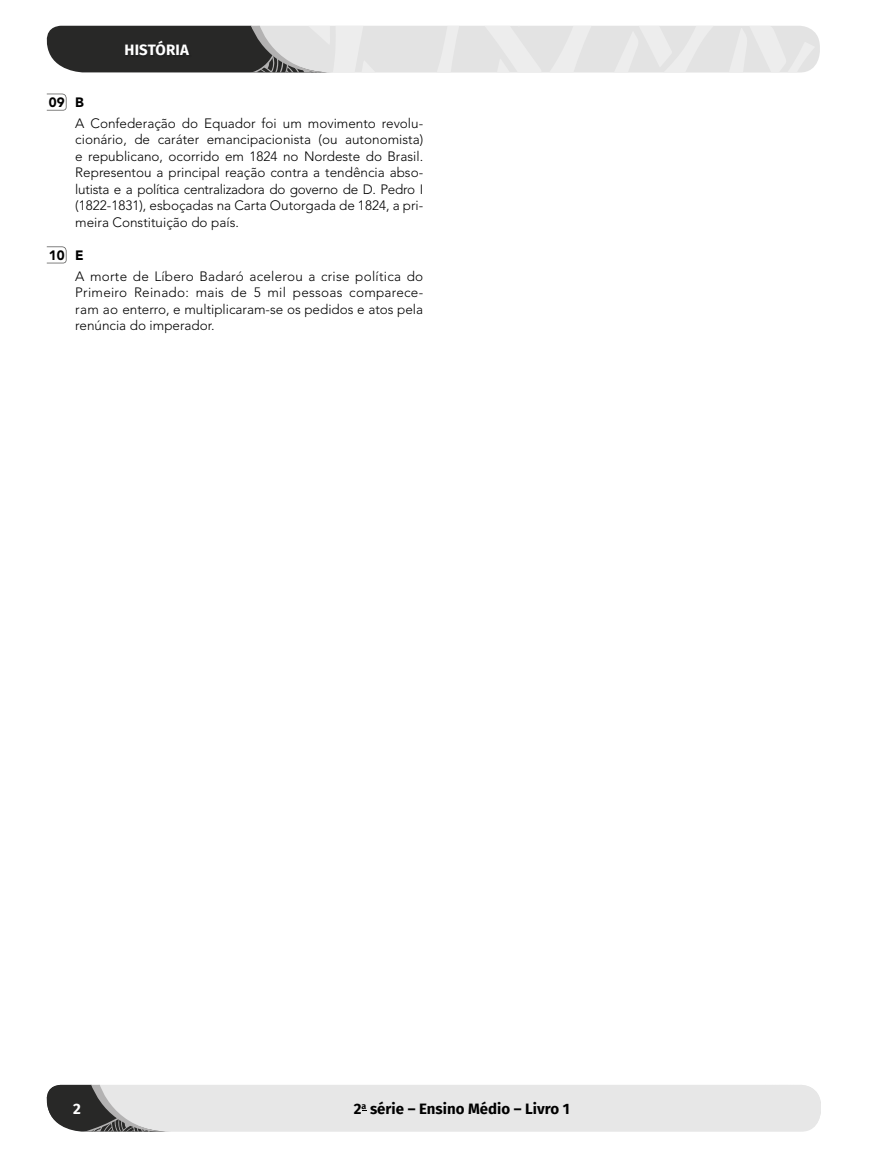
<style>
.page{position:relative;width:872px;height:1170px;background:#fff}
.page>*{position:absolute;margin:0;border:0;box-sizing:border-box;transform-origin:0 0}
.t1{font:700 15px "Fira Sans";color:#000}
.t2{font:700 15px "Fira Sans";letter-spacing:.01em;color:#fff}
.t3{font:300 13.5px/16.5px "Avenir LT Std";color:#000;text-align:justify}
.t4{font:900 13.5px "Avenir LT Std";color:#000}
.t5{font:700 8.7px "Fira Sans";color:#000}
</style>
<div class="page">
<svg style="left:47px;top:94px;width:20px;height:17px"></svg>
<svg style="left:47px;top:246px;width:20px;height:17px"></svg>
<svg style="left:808px;top:1118px;width:12px;height:12px"></svg>
<div style="left:81px;top:1084px;width:740px;height:47px;background:#e7e7e7;border-radius:21px"></div>
<svg style="left:46px;top:26px;width:769px;height:47px;background:#b5b5b5"></svg>
<img style="left:125px;top:41px;width:67px;height:17px">
<svg style="left:46px;top:1084px;width:125px;height:47px"></svg>
<p class="t2" style="left:125px;top:40px;width:66px">HISTÓRIA</p>
<p class="t4" style="left:49px;top:94px;width:37px">09 B</p>
<p class="t3" style="left:75px;top:115px;width:349px">A Confederação do Equador foi um movimento revolu&shy;cionário, de caráter emancipacionista (ou autonomista) e republicano, ocorrido em 1824 no Nordeste do Brasil.<br>Representou a principal reação contra a tendência abso&shy;lutista e a política centralizadora do governo de D. Pedro I (1822-1831), esboçadas na Carta Outorgada de 1824, a pri&shy;meira Constituição do país.</p>
<p class="t4" style="left:49px;top:247px;width:37px">10 E</p>
<p class="t3" style="left:75px;top:268px;width:349px">A morte de Líbero Badaró acelerou a crise política do Primeiro Reinado: mais de 5 mil pessoas comparece&shy;ram ao enterro, e multiplicaram-se os pedidos e atos pela renúncia do imperador.</p>
<p class="t2" style="left:73px;top:1097px;width:9px">2</p>
<p class="t1" style="left:370px;top:1097px;width:201px">série – Ensino Médio – Livro 1</p>
<p class="t1" style="left:354px;top:1097px;width:9px">2</p>
<p class="t5" style="left:362px;top:1099px;width:6px">a</p>
</div>
